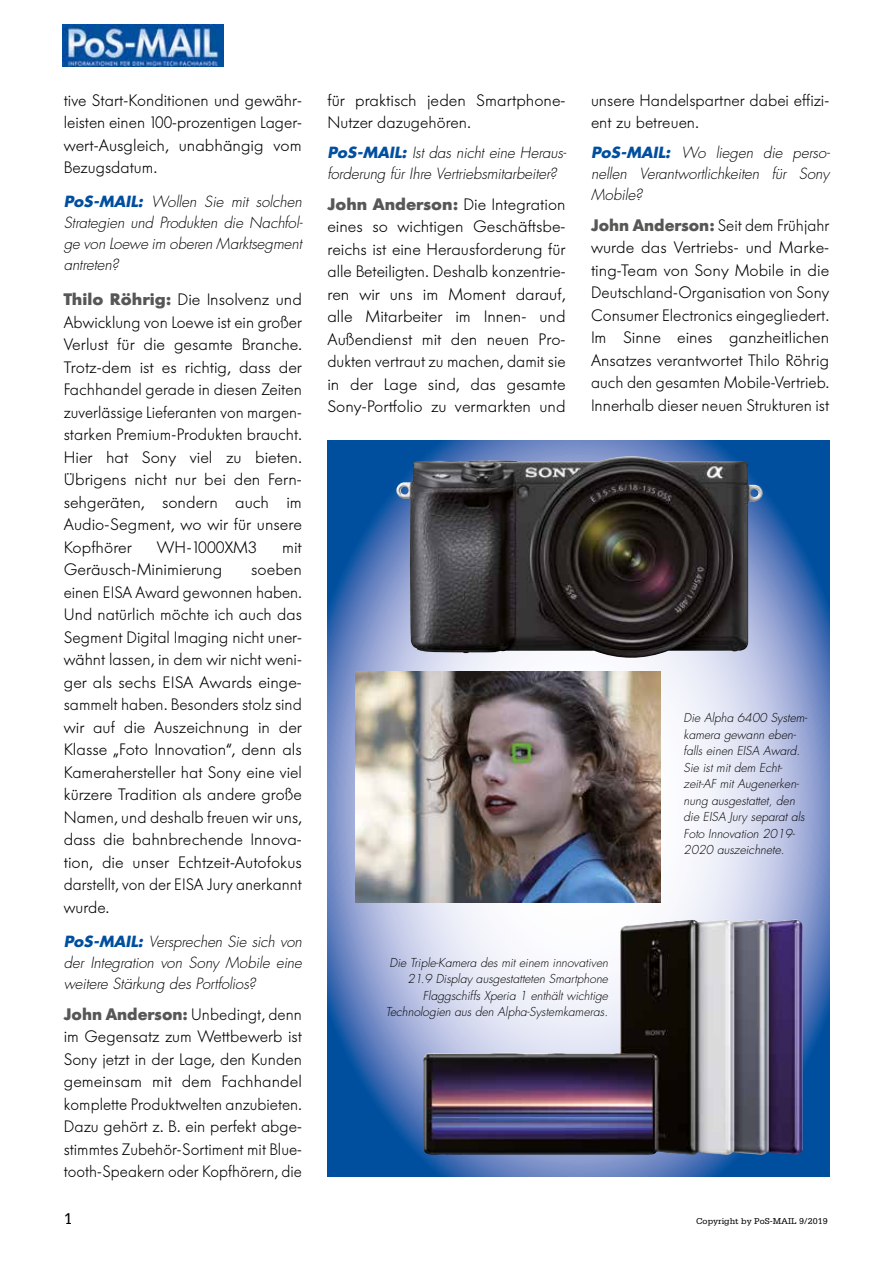
<style>
.page{position:relative;width:893px;height:1263px;background:#fff}
.page>*{position:absolute;margin:0;border:0;box-sizing:border-box;transform-origin:0 0}
.t1{font:300 16.5px/22.5px "Futura BQ";color:#000;text-align:justify}
.t2{font:16.5px "Serifa";color:#000}
.t3{font:italic 300 15px/21px "Futura";letter-spacing:-.005em;color:#000;text-align:justify}
.t4{font:italic 300 12px/16.5px "Futura";color:#000}
.t5{font:9px "Serifa";color:#000}
.s1{font-weight:700;color:#004f9f}
.s2{font-weight:700;color:#575756}
</style>
<div class="page">
<img style="left:63px;top:25px;width:160px;height:42px">
<svg style="left:327px;top:441px;width:502px;height:735px;background:#6a80a5"></svg>
<img style="left:396px;top:460px;width:202px;height:117px">
<img style="left:355px;top:672px;width:306px;height:231px">
<img style="left:423px;top:919px;width:380px;height:236px">
<p class="t1" style="left:64px;top:89px;width:240px">tive Start-Konditionen und gewähr&shy;leisten einen 100-prozentigen Lager&shy;wert-Ausgleich, unabhängig vom Bezugsdatum.</p>
<p class="t3" style="left:64px;top:191px;width:240px"><span class="s1">PoS-MAIL:</span> Wollen Sie mit solchen Strategien und Produkten die Nachfol&shy;ge von Loewe im oberen Marktsegment antreten?</p>
<p class="t1" style="left:64px;top:288px;width:240px"><span class="s2">Thilo Röhrig:</span> Die Insolvenz und Abwicklung von Loewe ist ein großer Verlust für die gesamte Branche.<br>Trotz-dem ist es richtig, dass der Fachhandel gerade in diesen Zeiten zuverlässige Lieferanten von margen&shy;starken Premium-Produkten braucht.<br>Hier hat Sony viel zu bieten.<br>Übrigens nicht nur bei den Fern&shy;sehgeräten, sondern auch im Audio-Segment, wo wir für unsere Kopfhörer</p>
<p class="t1" style="left:157px;top:536px;width:102px">WH-1000XM3</p>
<p class="t1" style="left:282px;top:536px;width:21px">mit</p>
<p class="t1" style="left:64px;top:558px;width:160px">Geräusch-Minimierung</p>
<p class="t1" style="left:64px;top:558px;width:240px;text-indent:187px">soeben einen EISA Award gewonnen haben.<br>Und natürlich möchte ich auch das Segment Digital Imaging nicht uner&shy;wähnt lassen, in dem wir nicht weni&shy;ger als sechs EISA Awards einge&shy;sammelt haben. Besonders stolz sind wir auf die Auszeichnung in der Klasse „Foto Innovation“, denn als Kamerahersteller hat Sony eine viel kürzere Tradition als andere große Namen, und deshalb freuen wir uns, dass die bahnbrechende Innova&shy;tion, die unser Echtzeit-Autofokus darstellt, von der EISA Jury anerkannt wurde.</p>
<p class="t3" style="left:64px;top:931px;width:240px"><span class="s1">PoS-MAIL:</span> Versprechen Sie sich von der Integration von Sony Mobile eine weitere Stärkung des Portfolios?</p>
<p class="t1" style="left:64px;top:1003px;width:240px"><span class="s2">John Anderson:</span> Unbedingt, denn im Gegensatz zum Wettbewerb ist Sony jetzt in der Lage, den Kunden gemeinsam mit dem Fachhandel komplette Produktwelten anzubieten.<br>Dazu gehört z. B. ein perfekt abge&shy;stimmtes Zubehör-Sortiment mit Blue&shy;tooth-Speakern oder Kopfhörern, die</p>
<p class="t1" style="left:327px;top:89px;width:240px">für praktisch jeden Smartphone-<br>Nutzer dazugehören.</p>
<p class="t3" style="left:327px;top:142px;width:240px"><span class="s1">PoS-MAIL:</span> Ist das nicht eine Heraus&shy;forderung für Ihre Vertriebsmitarbeiter?</p>
<p class="t1" style="left:327px;top:193px;width:240px"><span class="s2">John Anderson:</span> Die Integration eines so wichtigen Geschäftsbe&shy;reichs ist eine Herausforderung für alle Beteiligten. Deshalb konzentrie&shy;ren wir uns im Moment darauf, alle Mitarbeiter im Innen- und Außendienst mit den neuen Pro&shy;dukten vertraut zu machen, damit sie in der Lage sind, das gesamte Sony-Portfolio zu vermarkten und</p>
<p class="t1" style="left:591px;top:89px;width:240px">unsere Handelspartner dabei effizi&shy;ent zu betreuen.</p>
<p class="t3" style="left:591px;top:142px;width:240px"><span class="s1">PoS-MAIL:</span> Wo liegen die perso&shy;nellen Verantwortlichkeiten für Sony Mobile?</p>
<p class="t1" style="left:591px;top:214px;width:240px"><span class="s2">John Anderson:</span> Seit dem Frühjahr wurde das Vertriebs- und Marke&shy;ting-Team von Sony Mobile in die Deutschland-Organisation von Sony Consumer Electronics eingegliedert.<br>Im Sinne eines ganzheitlichen Ansatzes verantwortet Thilo Röhrig auch den gesamten Mobile-Vertrieb.<br>Innerhalb dieser neuen Strukturen ist</p>
<p class="t4" style="left:684px;top:710px;width:125px">Die Alpha 6400 System&shy;kamera gewann eben&shy;falls einen EISA Award.<br>Sie ist mit dem Echt&shy;zeit-AF mit Augenerken&shy;nung ausgestattet, den die EISA Jury separat als<br>Foto Innovation 2019-<br>2020 auszeichnete.</p>
<p class="t4" style="left:386px;top:954px;width:224px;text-align:right">Die Triple-Kamera des mit einem innovativen 21.9 Display ausgestatteten Smartphone Flaggschiffs Xperia 1 enthält wichtige Technologien aus den Alpha-Systemkameras.</p>
<p class="t2" style="left:64px;top:1210px;width:11px">1</p>
<p class="t5" style="left:696px;top:1216px;width:133px">Copyright by PoS-MAIL 9/2019</p>
</div>
